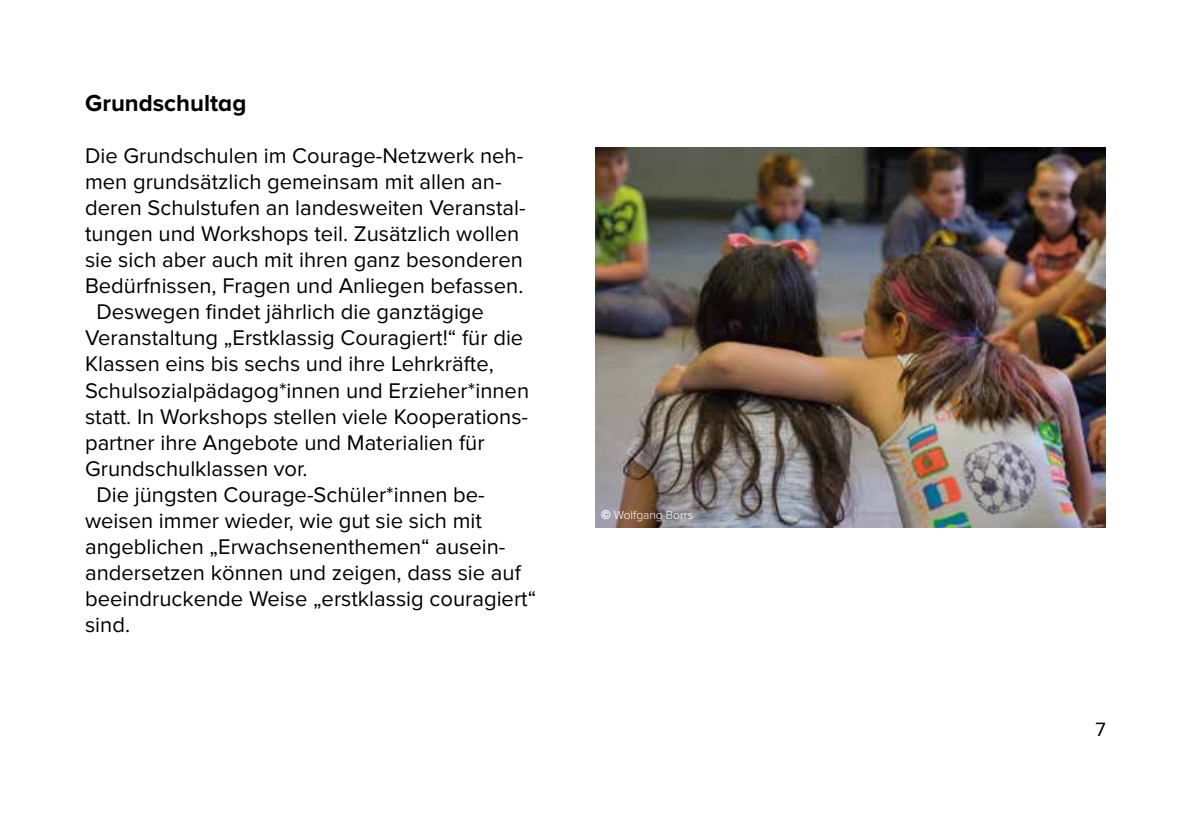
<style>
.page{position:relative;width:1191px;height:840px;background:#fff}
.page>*{position:absolute;margin:0;border:0;box-sizing:border-box;transform-origin:0 0}
.t1{font:700 24px "Proxima Nova";color:#000}
.t2{font:22px "Proxima Nova";color:#000}
.t3{font:20px "Proxima Nova";color:#000}
.t4{font:300 12px "Proxima Nova";color:#fff}
.s1{font-family:"Arial";font-weight:900}
</style>
<div class="page">
<img style="left:595px;top:147px;width:511px;height:380px">
<p class="t1" style="left:85px;top:85px;width:163px">Grundschultag</p>
<p class="t2" style="left:85px;top:143px;width:440px">Die Grundschulen im Courage-Netzwerk neh-</p>
<p class="t2" style="left:85px;top:169px;width:418px">men grundsätzlich gemeinsam mit allen an-</p>
<p class="t2" style="left:85px;top:195px;width:442px">deren Schulstufen an landesweiten Veranstal-</p>
<p class="t2" style="left:85px;top:221px;width:436px">tungen und Workshops teil. Zusätzlich wollen</p>
<p class="t2" style="left:85px;top:247px;width:439px">sie sich aber auch mit ihren ganz besonderen</p>
<p class="t2" style="left:85px;top:273px;width:440px">Bedürfnissen, Fragen und Anliegen befassen.</p>
<p class="t2" style="left:96px;top:299px;width:389px">Deswegen findet jährlich die ganztägige</p>
<p class="t2" style="left:85px;top:325px;width:440px">Veranstaltung „Erstklassig Couragiert!“ für die</p>
<p class="t2" style="left:85px;top:351px;width:410px">Klassen eins bis sechs und ihre Lehrkräfte,</p>
<p class="t2" style="left:85px;top:377px;width:445px">Schulsozialpädagog*innen und Erzieher*innen</p>
<p class="t2" style="left:85px;top:403px;width:444px">statt. In Workshops stellen viele Kooperations-</p>
<p class="t2" style="left:85px;top:429px;width:401px">partner ihre Angebote und Materialien für</p>
<p class="t2" style="left:85px;top:455px;width:224px">Grundschulklassen vor.</p>
<p class="t2" style="left:96px;top:481px;width:390px">Die jüngsten Courage-Schüler*innen be-</p>
<p class="t2" style="left:85px;top:507px;width:398px">weisen immer wieder, wie gut sie sich mit</p>
<p class="t2" style="left:85px;top:533px;width:422px">angeblichen „Erwachsenenthemen“ ausein-</p>
<p class="t2" style="left:85px;top:559px;width:437px">andersetzen können und zeigen, dass sie auf</p>
<p class="t2" style="left:85px;top:585px;width:453px">beeindruckende Weise „erstklassig couragiert“</p>
<p class="t2" style="left:85px;top:611px;width:47px">sind.</p>
<p class="t4" style="left:601px;top:508px;width:94px"><span class="s1">©</span> Wolfgang Borrs</p>
<p class="t3" style="left:1095px;top:717px;width:12px">7</p>
</div>
